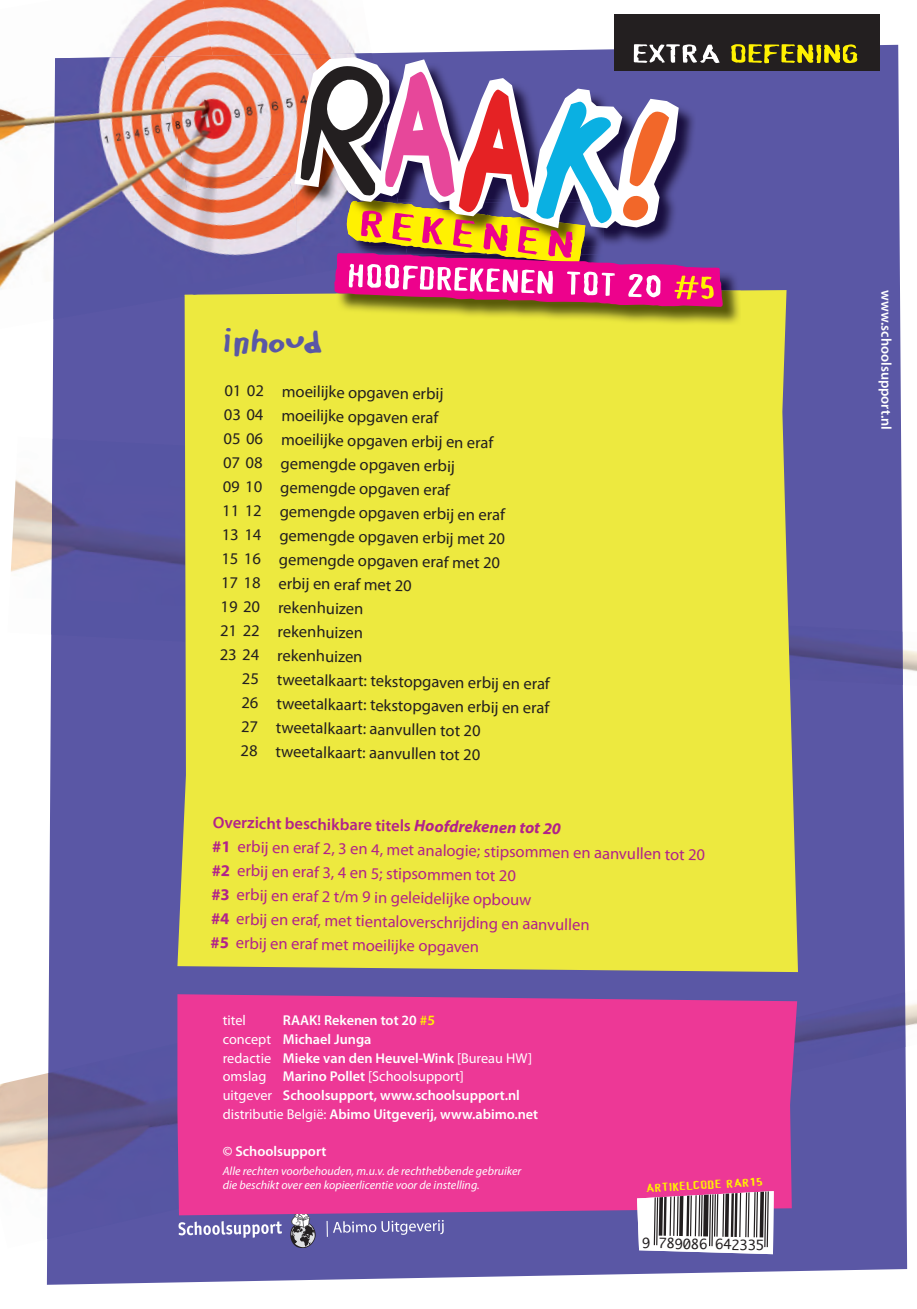
<style>
.page{position:relative;width:917px;height:1309px;background:#fff}
.page>*{position:absolute;margin:0;border:0;box-sizing:border-box;transform-origin:0 0}
.t1{font:38.7px "Device";color:#ed028c;scale:2 1}
.t2{font:34.2px "Device";color:#fff;scale:1.5 1}
.t3{font:27px "Device";color:#fff101;scale:2 1}
.t4{font:24px "Childs Play Age Six";color:#5a57a5;scale:1.25 1}
.t5{font:16.5px/24px "Myriad Pro";color:#231f20}
.t6{font:16.5px/24px "Myriad Pro";color:#b1228a}
.t7{font:600 14.25px/18.8px "Myriad Pro";color:#fff}
.t8{font:14.25px "Myriad Pro";color:#fff}
.t9{font:13.5px "Monaco";color:#231f20}
.t10{font:italic 12px/14.4px "Myriad Pro";color:#fff}
.t11{font:12px "Device";color:#fff101;scale:1.75 1}
.s1{color:#fff}
.s2{color:#fff101}
.s3{font-weight:600}
.s4{font-weight:700;font-style:italic}
.s5{font-weight:700}
.s6{font-weight:400}
</style>
<div class="page">
<div style="left:47px;top:45px;width:859px;height:1239px;background:#5a57a5"></div>
<img style="left:904px;top:988px;width:12px;height:58px">
<img style="left:754px;top:992px;width:151px;height:86px">
<img style="left:902px;top:631px;width:14px;height:55px">
<img style="left:797px;top:625px;width:105px;height:60px">
<img style="left:0;top:1073px;width:48px;height:175px">
<img style="left:47px;top:1024px;width:243px;height:215px">
<img style="left:11px;top:437px;width:41px;height:197px">
<img style="left:51px;top:438px;width:126px;height:203px">
<div style="left:177px;top:290px;width:620px;height:682px;background:#ede93f"></div>
<svg style="left:290px;top:1215px;width:25px;height:33px"></svg>
<svg style="left:178px;top:1221px;width:104px;height:16px"></svg>
<svg style="left:326px;top:1219px;width:117px;height:17px;background:#7876b5"></svg>
<img style="left:47px;top:0;width:155px;height:106px">
<img style="left:202px;top:0;width:169px;height:54px">
<img style="left:0;top:106px;width:55px;height:224px">
<img style="left:353px;top:50px;width:18px;height:3px">
<img style="left:54px;top:56px;width:109px;height:117px">
<img style="left:163px;top:54px;width:156px;height:119px">
<img style="left:319px;top:53px;width:53px;height:4px">
<img style="left:53px;top:173px;width:253px;height:146px">
<img style="left:288px;top:172px;width:2px;height:103px">
<img style="left:722px;top:255px;width:18px;height:35px">
<img style="left:336px;top:290px;width:404px;height:35px">
<div style="left:614px;top:14px;width:265px;height:57px;background:#231f20"></div>
<div style="left:177px;top:994px;width:619px;height:221px;background:#ed3896"></div>
<svg style="left:636px;top:1191px;width:137px;height:63px"></svg>
<svg style="left:290px;top:59px;width:432px;height:248px"></svg>
<h3 class="t3" style="left:633px;top:40px;width:115px"><span class="s1">EXTRA</span> OEFENING</h3>
<h1 class="t1" style="left:363px;top:203px;width:109px;rotate:6deg">REKENEN</h1>
<h2 class="t2" style="left:349px;top:257px;width:247px;rotate:2deg">Hoofdrekenen tot 20 <span class="s2">#5</span></h2>
<h3 class="t4" style="left:221px;top:328px;width:82px;rotate:1deg">inhoud</h3>
<p class="t5" style="left:224px;top:378px;width:287px;rotate:1deg">01 02 moeilijke opgaven erbij<br>03 04 moeilijke opgaven eraf<br>05 06 moeilijke opgaven erbij en eraf<br>07 08 gemengde opgaven erbij<br>09 10 gemengde opgaven eraf<br>11 12 gemengde opgaven erbij en eraf<br>13 14 gemengde opgaven erbij met 20<br>15 16 gemengde opgaven erafmet 20<br>17 18 erbij en erafmet 20<br>19 20 rekenhuizen<br>21 22 rekenhuizen<br>23 24 rekenhuizen</p>
<p class="t5" style="left:242px;top:666px;width:313px;rotate:1deg">25 tw eetalkaart: tekstopgaven erbij en eraf 26 tw eetalkaart: tekstopgaven erbij en eraf 27 tw eetalkaart: aanvullen tot 20<br>28 tw eetalkaart: aanvullen tot 20</p>
<p class="t6" style="left:213px;top:810px;width:494px;rotate:1deg"><span class="s3">O verzicht beschikbare titels</span> <span class="s4">Hoofdrekenen tot 20<br></span><span class="s5">#1</span> erbij en eraf2,3 en 4,met analogie;stipsommen en aanvullen tot 20 <span class="s5">#2</span> erbij en eraf3,4 en 5;stipsommen tot 20<br><span class="s5">#3</span> erbij en eraf2 t/m 9 in geleidelijke opbouw<br><span class="s5">#4</span> erbij en eraf,met tientaloverschrijding en aanvullen<br><span class="s5">#5</span> erbij en erafmet moeilijke opgaven</p>
<p class="t7" style="left:223px;top:1010px;width:317px;text-indent:60px">RAAK! Rekenen tot 20 <span class="s2">#5<br></span><span class="s6">concept</span> Michael Junga<br><span class="s6">redactie</span> Mieke van den Heuvel-Wink <span class="s6">[Bureau HW] omslag</span> Marino Pollet <span class="s6">[Schoolsupport]<br>uitgever</span> Schoolsupport, www.schoolsupport.nl <span class="s6">distributie België :</span> Abimo Uitgeverij, www.abimo.net</p>
<p class="t7" style="left:223px;top:1141px;width:105px">© Schoolsupport</p>
<p class="t10" style="left:223px;top:1163px;width:300px">Alle rechten voorbehouden, m.u.v. de rechthebbende gebruiker die beschikt over een kopieerlicentie voor de instelling.</p>
<p class="t8" style="left:223px;top:1011px;width:25px">titel</p>
<p class="t11" style="left:645px;top:1181px;width:68px;rotate:-3deg">ARTIKELCODE RAR15</p>
<p class="t9" style="left:642px;top:1231px;width:123px;rotate:1deg">9 789086 642335</p>
<p class="t7" style="left:895px;top:290px;width:141px;rotate:90deg">www.schoolsupport.nl</p>
</div>
